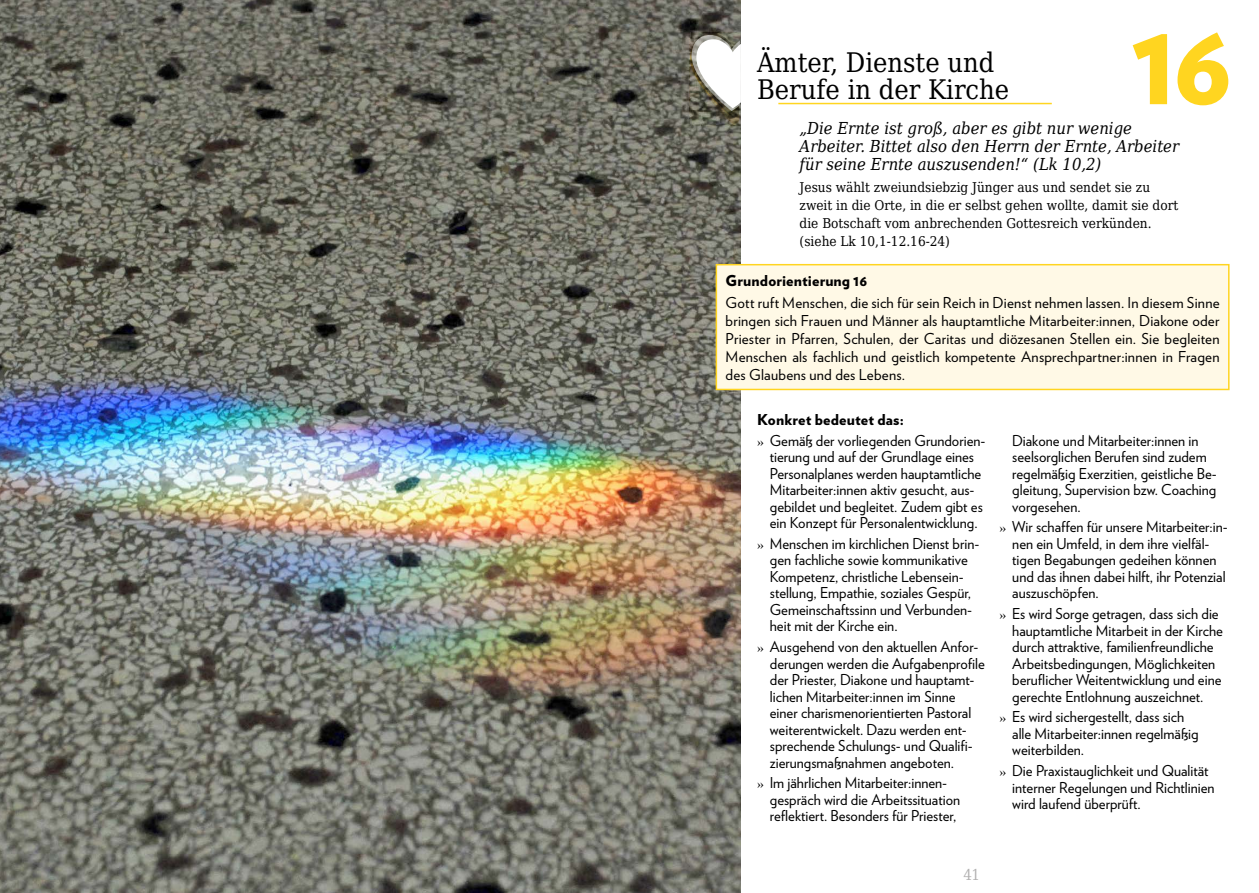
<style>
.page{position:relative;width:1259px;height:893px;background:#fff}
.page>*{position:absolute;margin:0;border:0;box-sizing:border-box;transform-origin:0 0}
.t1{font:900 116.25px "Verlag";color:#ffd520}
.t2{font:27px/27px "DejaVu Serif Condensed";color:#000}
.t3{font:italic 16.5px/18px "DejaVu Serif Condensed";color:#000}
.t4{font:15px/16.5px "Verlag";color:#000}
.t5{font:900 15px "Verlag";letter-spacing:.01em;color:#000}
.t6{font:15px "DejaVu Serif Condensed";color:#b3b2b2}
.t7{font:13.5px/18px "DejaVu Serif Condensed";color:#000}
.s1{font-weight:900}
.s2{font-family:"Centaur"}
</style>
<div class="page">
<img style="left:0;top:0;width:740px;height:893px">
<hr style="left:778px;top:103px;width:273px;height:1px;background:#ffd520">
<div style="left:716px;top:265px;width:512px;height:124px;background:#fff9e6"></div>
<div style="left:715px;top:264px;width:514px;height:126px;border:2px solid #ffd520"></div>
<svg style="left:689px;top:33px;width:52px;height:93px"></svg>
<h1 class="t1" style="left:1130px;top:-34px;width:104px">16</h1>
<h2 class="t2" style="left:757px;top:48px;width:254px">Ämter, Dienste und<br>Berufe in der Kirche</h2>
<p class="t3" style="left:799px;top:118px;width:381px">„Die Ernte ist groß, aber es gibt nur wenige<br>Arbeiter. Bittet also den Herrn der Ernte, Arbeiter für seine Ernte auszusenden!“ (Lk 10,2)</p>
<p class="t7" style="left:799px;top:178px;width:380px">Jesus wählt zweiundsiebzig Jünger aus und sendet sie zu zweit in die Orte, in die er selbst gehen wollte, damit sie dort die Botschaft vom anbrechenden Gottesreich verkünden. (siehe Lk 10,1-12.16-24)</p>
<p class="t5" style="left:725px;top:268px;width:143px">Grundorientierung 16</p>
<p class="t4" style="left:725px;top:293px;width:495px;line-height:18px;text-align:justify">Gott ruft Menschen, die sich für sein Reich in Dienst nehmen lassen. In diesem Sinne bringen sich Frauen und Männer als hauptamtliche Mitarbeiter:innen, Diakone oder Priester in Pfarren, Schulen, der Caritas und diözesanen Stellen ein. Sie begleiten Menschen als fachlich und geistlich kompetente Ansprechpartner:innen in Fragen des Glaubens und des Lebens.</p>
<p class="t4" style="left:757px;top:408px;width:230px;line-height:20.7px"><span class="s1">Konkret bedeutet das:<br></span><span class="s2">»</span> Gemäß der vorliegenden Grundorien-</p>
<p class="t4" style="left:770px;top:448px;width:214px">tierung und auf der Grundlage eines Personalplanes werden hauptamtliche Mitarbeiter:innen aktiv gesucht, aus&shy;gebildet und begleitet. Zudem gibt es ein Konzept für Personalentwicklung.</p>
<p class="t4" style="left:770px;top:534px;width:211px;text-indent:-13px"><span class="s2">»</span> Menschen im kirchlichen Dienst brin&shy;gen fachliche sowie kommunikative Kompetenz, christliche Lebensein&shy;stellung, Empathie, soziales Gespür, Gemeinschaftssinn und Verbunden&shy;heit mit der Kirche ein.</p>
<p class="t4" style="left:770px;top:638px;width:217px;text-indent:-13px"><span class="s2">»</span> Ausgehend von den aktuellen Anfor&shy;derungen werden die Aufgabenprofile der Priester, Diakone und hauptamt&shy;lichen Mitarbeiter:innen im Sinne einer charismenorientierten Pastoral weiterentwickelt. Dazu werden ent&shy;sprechende Schulungs- und Qualifi&shy;zierungsmaßnahmen angeboten.</p>
<p class="t4" style="left:770px;top:774px;width:192px;text-indent:-13px"><span class="s2">»</span> Im jährlichen Mitarbeiter:innen&shy;gespräch wird die Arbeitssituation reflektiert. Besonders für Priester,</p>
<p class="t4" style="left:1012px;top:431px;width:206px">Diakone und Mitarbeiter:innen in seelsorglichen Berufen sind zudem regelmäßig Exerzitien, geistliche Be&shy;gleitung, Supervision bzw. Coaching vorgesehen.</p>
<p class="t4" style="left:1012px;top:518px;width:217px;text-indent:-13px"><span class="s2">»</span> Wir schaffen für unsere Mitarbeiter:in&shy;nen ein Umfeld, in dem ihre vielfäl&shy;tigen Begabungen gedeihen können und das ihnen dabei hilft, ihr Potenzial auszuschöpfen.</p>
<p class="t4" style="left:1012px;top:605px;width:212px;text-indent:-13px"><span class="s2">»</span> Es wird Sorge getragen, dass sich die hauptamtliche Mitarbeit in der Kirche durch attraktive, familienfreundliche Arbeitsbedingungen, Möglichkeiten beruflicher Weitentwicklung und eine gerechte Entlohnung auszeichnet.</p>
<p class="t4" style="left:1012px;top:708px;width:188px;text-indent:-13px"><span class="s2">»</span> Es wird sichergestellt, dass sich alle Mitarbeiter:innen regelmäßig weiterbilden.</p>
<p class="t4" style="left:1012px;top:762px;width:204px;text-indent:-13px"><span class="s2">»</span> Die Praxistauglichkeit und Qualität interner Regelungen und Richtlinien wird laufend überprüft.</p>
<p class="t6" style="left:963px;top:863px;width:18px">41</p>
</div>
